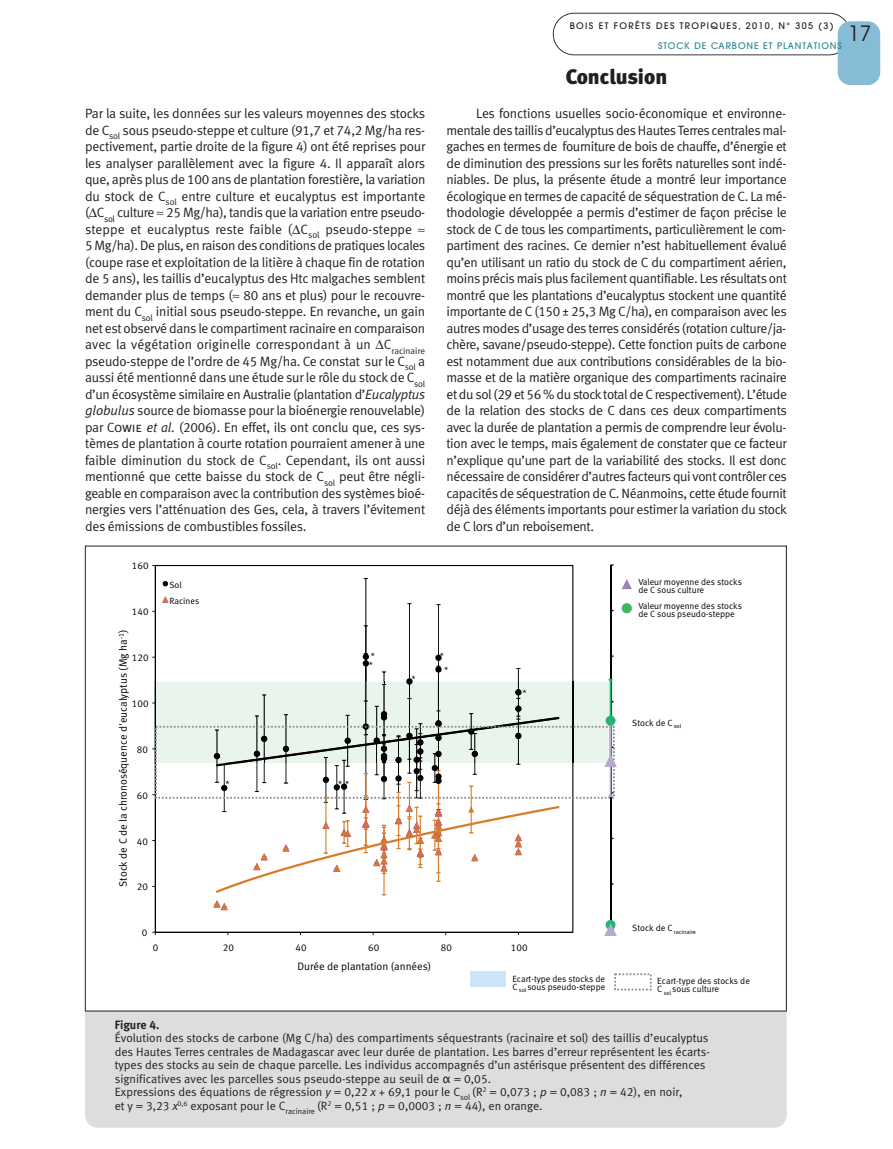
<style>
.page{position:relative;width:893px;height:1149px;background:#fff}
.page>*{position:absolute;margin:0;border:0;box-sizing:border-box;transform-origin:0 0}
.t1{font:21px "Meta Black LF";color:#231f20}
.t2{font:21px "Avant Garde";color:#231f20}
.t3{font:13.5px/16.5px "Meta Normal LF";letter-spacing:-.025em;color:#231f20;text-align:justify}
.t4{font:12px/13.5px "Meta Normal LF";color:#231f20}
.t5{font:12px "Meta Bold LF";color:#231f20}
.t6{font:10.8px "Meta Normal LF";color:#000}
.t7{font:9.9px "Meta Normal LF";color:#000}
.t8{font:9px/8.1px "Meta Normal LF";color:#000}
.t9{font:500 9px "Avant Garde";letter-spacing:.15em;color:#231f20}
.t10{font:500 9px "Avant Garde";letter-spacing:.1em;color:#2c8993}
.t11{font:6px "Meta Normal LF";color:#000}
.s1{font-style:italic}
.s2{font-family:"Meta Normal LF Caps"}
.s3{font-family:"Lucida Grande"}
</style>
<div class="page">
<div style="left:85px;top:550px;width:702px;height:577px;background:#dcdddf;border-radius:13px"></div>
<svg style="left:553px;top:13px;width:294px;height:42px"></svg>
<div style="left:838px;top:21px;width:42px;height:64px;background:#86bcd6;border-radius:13px"></div>
<div style="left:85px;top:546px;width:701px;height:464px;background:#fff"></div>
<svg style="left:156px;top:564px;width:417px;height:14px"></svg>
<hr style="left:155px;top:565px;width:1px;height:366px;background:#000">
<hr style="left:610px;top:565px;width:1px;height:364px;background:#000">
<div style="left:470px;top:971px;width:36px;height:15px;background:#cbe4f6"></div>
<svg style="left:614px;top:973px;width:38px;height:17px"></svg>
<svg style="left:152px;top:578px;width:480px;height:357px"></svg>
<p class="t3" style="left:85px;top:106px;width:342px">Par la suite, les données sur les valeurs moyennes des stocks de C<sub>sol</sub> sous pseudo-steppe et culture (91,7 et 74,2 Mg/ha res&shy;pectivement, partie droite de la figure 4) ont été reprises pour les analyser parallèlement avec la figure 4. Il apparaît alors que, après plus de 100 ans de plantation forestière, la variation du stock de C<sub>sol</sub> entre culture et eucalyptus est importante (∆C<sub>sol</sub> culture ≈ 25 Mg/ha), tandis que la variation entre pseudo&shy;steppe et eucalyptus reste faible (∆C<sub>sol</sub> pseudo-steppe ≈ 5 Mg/ha). De plus, en raison des conditions de pratiques locales (coupe rase et exploitation de la litière à chaque fin de rotation de 5 ans), les taillis d’eucalyptus des Htc malgaches semblent demander plus de temps (≈ 80 ans et plus) pour le recouvre&shy;ment du C<sub>sol</sub> initial sous pseudo-steppe. En revanche, un gain net est observé dans le compartiment racinaire en comparaison avec la végétation originelle correspondant à un ∆C<sub>racinaire </sub>pseudo-steppe de l’ordre de 45 Mg/ha. Ce constat sur le C<sub>sol</sub> a aussi été mentionné dans une étude sur le rôle du stock de C<sub>sol </sub>d’un écosystème similaire en Australie (plantation d’<span class="s1">Eucalyptus globulus</span> source de biomasse pour la bioénergie renouvelable) par <span class="s2">Cowie</span> <span class="s1">et al.</span> (2006). En effet, ils ont conclu que, ces sys&shy;tèmes de plantation à courte rotation pourraient amener à une faible diminution du stock de C<sub>sol</sub>. Cependant, ils ont aussi mentionné que cette baisse du stock de C<sub>sol</sub> peut être négli&shy;geable en comparaison avec la contribution des systèmes bioé&shy;nergies vers l’atténuation des Ges, cela, à travers l’évitement des émissions de combustibles fossiles.</p>
<p class="t7" style="left:132px;top:562px;width:18px">160</p>
<p class="t7" style="left:132px;top:608px;width:18px">140</p>
<p class="t6" style="left:120px;top:886px;width:259px;rotate:-90deg">Stock de C de la chronoséquence d'eucalyptus (Mg ha<sup>-1</sup>)</p>
<p class="t7" style="left:132px;top:654px;width:18px">120</p>
<p class="t7" style="left:132px;top:700px;width:18px">100</p>
<p class="t7" style="left:137px;top:745px;width:13px">80</p>
<p class="t7" style="left:137px;top:791px;width:13px">60</p>
<p class="t7" style="left:137px;top:837px;width:13px">40</p>
<p class="t7" style="left:137px;top:883px;width:13px">20</p>
<p class="t7" style="left:142px;top:929px;width:7px">0</p>
<p class="t8" style="left:170px;top:577px;width:31px;line-height:15.9px">Sol<br>Racines</p>
<p class="t8" style="left:225px;top:780px;width:6px">*</p>
<p class="t8" style="left:369px;top:652px;width:8px;line-height:9.1px">* *</p>
<p class="t8" style="left:411px;top:675px;width:6px">*</p>
<p class="t8" style="left:338px;top:780px;width:12px">* *</p>
<p class="t9" style="left:570px;top:23px;width:265px">BOIS ET FORÊTS DES TROPIQUES, 2010, N° 305 (3)</p>
<h1 class="t2" style="left:848px;top:26px;width:25px">17</h1>
<p class="t10" style="left:658px;top:42px;width:185px">STOCK DE CARBONE ET PLANTATIONS</p>
<h1 class="t1" style="left:566px;top:70px;width:103px">Conclusion</h1>
<p class="t3" style="left:446px;top:106px;width:342px;text-indent:30px">Les fonctions usuelles socio-économique et environne&shy;mentale des taillis d’eucalyptus des Hautes Terres centrales mal&shy;gaches en termes de fourniture de bois de chauffe, d’énergie et de diminution des pressions sur les forêts naturelles sont indé&shy;niables. De plus, la présente étude a montré leur importance écologique en termes de capacité de séquestration de C. La mé&shy;thodologie développée a permis d’estimer de façon précise le stock de C de tous les compartiments, particulièrement le com&shy;partiment des racines. Ce dernier n’est habituellement évalué qu’en utilisant un ratio du stock de C du compartiment aérien, moins précis mais plus facilement quantifiable. Les résultats ont montré que les plantations d’eucalyptus stockent une quantité importante de C (150 ± 25,3 Mg C/ha), en comparaison avec les autres modes d’usage des terres considérés (rotation culture/ja&shy;chère, savane/pseudo-steppe). Cette fonction puits de carbone est notamment due aux contributions considérables de la bio&shy;masse et de la matière organique des compartiments racinaire et du sol (29 et 56 % du stock total de C respectivement). L’étude de la relation des stocks de C dans ces deux compartiments avec la durée de plantation a permis de comprendre leur évolu&shy;tion avec le temps, mais également de constater que ce facteur n’explique qu’une part de la variabilité des stocks. Il est donc nécessaire de considérer d’autres facteurs qui vont contrôler ces capacités de séquestration de C. Néanmoins, cette étude fournit déjà des éléments importants pour estimer la variation du stock de C lors d’un reboisement.</p>
<p class="t8" style="left:440px;top:652px;width:6px">*</p>
<p class="t8" style="left:444px;top:666px;width:6px">*</p>
<p class="t8" style="left:523px;top:689px;width:6px">*</p>
<p class="t8" style="left:638px;top:578px;width:105px">Valeur moyenne des stocks de C sous culture</p>
<p class="t8" style="left:638px;top:602px;width:105px">Valeur moyenne des stocks de C sous pseudo-steppe</p>
<p class="t8" style="left:636px;top:587px;width:33px;line-height:10.8px">Pseudo&shy;steppe</p>
<p class="t8" style="left:632px;top:719px;width:51px">Stock de C <sub>sol</sub></p>
<p class="t11" style="left:632px;top:929px;width:65px"><sup>Stock</sup> <sup>de</sup> <sup>C</sup> racinaire</p>
<p class="t7" style="left:153px;top:943px;width:7px">0</p>
<p class="t7" style="left:223px;top:943px;width:13px">20</p>
<p class="t7" style="left:296px;top:943px;width:13px">40</p>
<p class="t7" style="left:368px;top:943px;width:13px">60</p>
<p class="t7" style="left:441px;top:943px;width:13px">80</p>
<p class="t7" style="left:511px;top:943px;width:18px">100</p>
<p class="t6" style="left:298px;top:962px;width:135px">Durée de plantation (années)</p>
<p class="t8" style="left:512px;top:974px;width:94px">Ecart-type des stocks de<br>C <sub>sol</sub> sous pseudo-steppe</p>
<p class="t8" style="left:657px;top:977px;width:94px">Ecart-type des stocks de<br>C <sub>sol</sub> sous culture</p>
<p class="t5" style="left:115px;top:1019px;width:46px">Figure 4.</p>
<p class="t4" style="left:115px;top:1031px;width:597px">Évolution des stocks de carbone (Mg C/ha) des compartiments séquestrants (racinaire et sol) des taillis d’eucalyptus des Hautes Terres centrales de Madagascar avec leur durée de plantation. Les barres d’erreur représentent les écarts&shy;types des stocks au sein de chaque parcelle. Les individus accompagnés d’un astérisque présentent des différences significatives avec les parcelles sous pseudo-steppe au seuil de <span class="s3">α</span> = 0,05.<br>Expressions des équations de régression <span class="s1">y</span> = 0,22 <span class="s1">x</span> + 69,1 pour le C<sub>sol</sub> (R<sup>2</sup> = 0,073 ; <span class="s1">p</span> = 0,083 ; <span class="s1">n</span> = 42), en noir,<br>et y = 3,23 <span class="s1">x</span><sup>0,6</sup> exposant pour le C<sub>racinaire</sub> (R<sup>2</sup> = 0,51 ; <span class="s1">p</span> = 0,0003 ; <span class="s1">n</span> = 44), en orange.</p>
</div>
